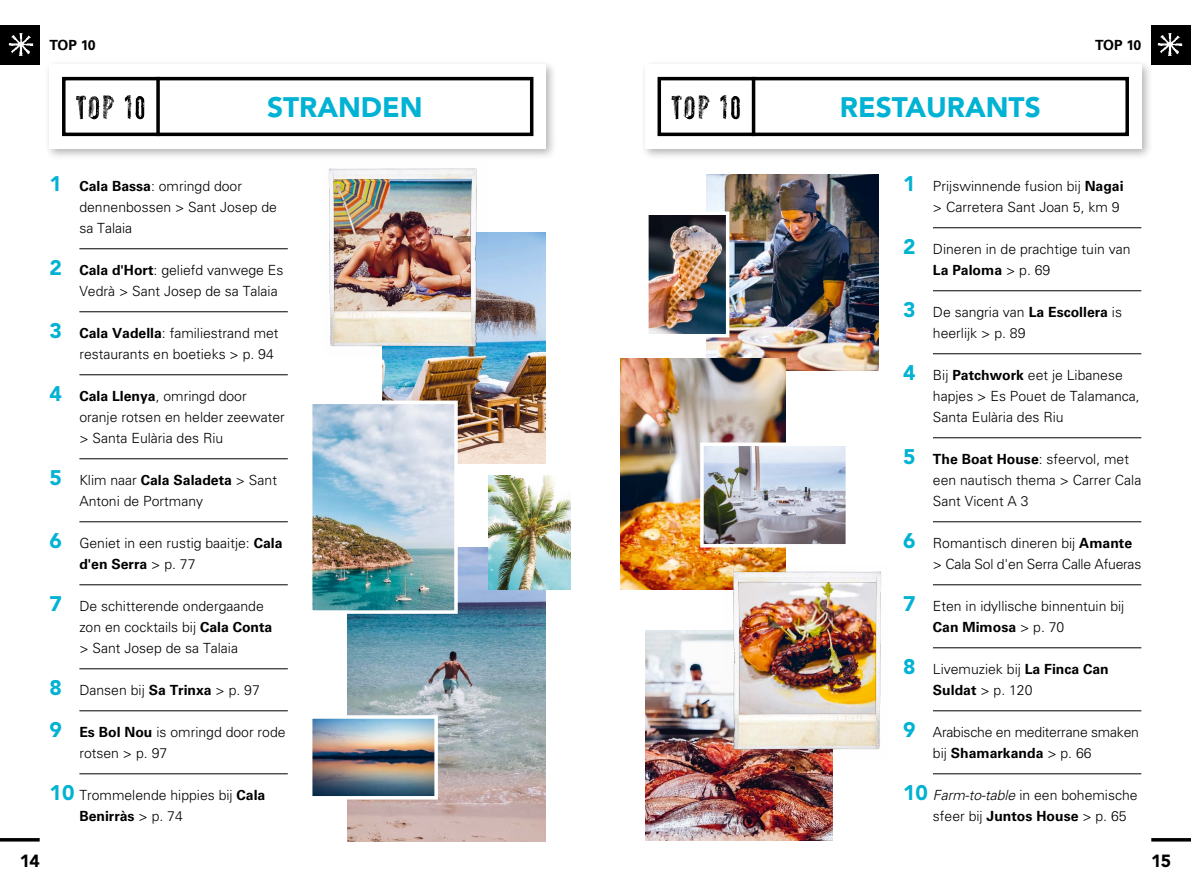
<style>
.page{position:relative;width:1191px;height:893px;background:#fff}
.page>*{position:absolute;margin:0;border:0;box-sizing:border-box;transform-origin:0 0}
.t1{font:900 28px "Avenir LT Std";color:#00b2d3}
.t2{font:900 21px/42px "Avenir LT Std";color:#00b2d3}
.t3{font:900 17.5px "Avenir LT Std";color:#000}
.t4{font:300 14px/21px "Univers LT Std";color:#000}
.t5{font:300 14px/21px "Univers LT Std";letter-spacing:-.02em;color:#000}
.t6{font:700 14px "Univers LT Std";letter-spacing:-.04em;color:#000}
.s1{font-weight:700}
.s2{font-style:italic}
</style>
<div class="page">
<hr style="left:1151px;top:838px;width:40px;height:3px;background:#000">
<div style="left:1151px;top:25px;width:40px;height:39px;background:#000"></div>
<img style="left:1157px;top:33px;width:26px;height:23px">
<hr style="left:0;top:838px;width:40px;height:3px;background:#000">
<div style="left:640px;top:60px;width:513px;height:101px;background:#000;opacity:.3"></div>
<div style="left:645px;top:64px;width:496px;height:84px;background:#fff"></div>
<div style="left:657px;top:77px;width:472px;height:59px;border:4px solid #000"></div>
<hr style="left:752px;top:77px;width:3px;height:59px;background:#000">
<svg style="left:671px;top:95px;width:69px;height:24px"></svg>
<hr style="left:933px;top:227px;width:208px;height:1px;background:#000">
<hr style="left:933px;top:290px;width:208px;height:1px;background:#000">
<hr style="left:933px;top:353px;width:208px;height:1px;background:#000">
<hr style="left:933px;top:437px;width:208px;height:1px;background:#000">
<hr style="left:933px;top:521px;width:208px;height:1px;background:#000">
<hr style="left:933px;top:584px;width:208px;height:1px;background:#000">
<hr style="left:933px;top:647px;width:208px;height:1px;background:#000">
<hr style="left:933px;top:710px;width:208px;height:1px;background:#000">
<hr style="left:933px;top:773px;width:208px;height:1px;background:#000">
<div style="left:45px;top:60px;width:512px;height:101px;background:#000;opacity:.3"></div>
<div style="left:50px;top:64px;width:496px;height:84px;background:#fff"></div>
<div style="left:62px;top:77px;width:471px;height:59px;border:4px solid #000"></div>
<svg style="left:156px;top:77px;width:4px;height:59px"></svg>
<svg style="left:76px;top:95px;width:68px;height:24px"></svg>
<hr style="left:79px;top:248px;width:209px;height:1px;background:#000">
<hr style="left:79px;top:311px;width:209px;height:1px;background:#000">
<hr style="left:79px;top:374px;width:209px;height:1px;background:#000">
<hr style="left:79px;top:458px;width:209px;height:1px;background:#000">
<hr style="left:79px;top:521px;width:209px;height:1px;background:#000">
<hr style="left:79px;top:584px;width:209px;height:1px;background:#000">
<hr style="left:79px;top:668px;width:209px;height:1px;background:#000">
<hr style="left:79px;top:710px;width:209px;height:1px;background:#000">
<hr style="left:79px;top:773px;width:209px;height:1px;background:#000">
<img style="left:382px;top:232px;width:164px;height:231px">
<img style="left:347px;top:547px;width:199px;height:294px">
<img style="left:314px;top:720px;width:119px;height:74px">
<div style="left:309px;top:715px;width:129px;height:84px;border:4px solid #fff"></div>
<img style="left:314px;top:406px;width:139px;height:203px">
<div style="left:309px;top:401px;width:149px;height:213px;border:4px solid #fff"></div>
<img style="left:488px;top:475px;width:82px;height:114px">
<img style="left:328px;top:168px;width:159px;height:188px">
<img style="left:645px;top:630px;width:187px;height:210px">
<img style="left:706px;top:175px;width:172px;height:196px">
<img style="left:620px;top:358px;width:165px;height:231px">
<img style="left:705px;top:447px;width:139px;height:95px">
<div style="left:700px;top:442px;width:149px;height:105px;border:4px solid #fff"></div>
<img style="left:723px;top:565px;width:159px;height:195px">
<img style="left:650px;top:216px;width:74px;height:116px">
<div style="left:645px;top:211px;width:84px;height:126px;border:4px solid #fff"></div>
<div style="left:0;top:25px;width:40px;height:39px;background:#000"></div>
<img style="left:8px;top:33px;width:26px;height:23px">
<p class="t6" style="left:50px;top:37px;width:48px">TOP 10</p>
<h1 class="t1" style="left:267px;top:90px;width:157px">STRANDEN</h1>
<h2 class="t2" style="left:50px;top:162px;width:14px">1</h2>
<p class="t4" style="left:79px;top:175px;width:199px"><span class="s1">Cala Bassa</span>: omringd door dennenbossen &gt; Sant Josep de sa Talaia</p>
<p class="t4" style="left:79px;top:259px;width:206px"><span class="s1">Cala d'Hort</span>: geliefd vanwege Es<br>Vedrà &gt; Sant Josep de sa Talaia</p>
<p class="t4" style="left:79px;top:322px;width:201px"><span class="s1">Cala Vadella</span>: familiestrand met restaurants en boetieks &gt; p. 94</p>
<p class="t4" style="left:79px;top:385px;width:207px"><span class="s1">Cala Llenya</span>, omringd door oranje rotsen en helder zeewater &gt; Santa Eulària des Riu</p>
<p class="t4" style="left:79px;top:469px;width:199px">Klim naar <span class="s1">Cala Saladeta</span> &gt; Sant<br>Antoni de Portmany</p>
<p class="t4" style="left:79px;top:532px;width:205px">Geniet in een rustig baaitje: <span class="s1">Cala d'en Serra</span> &gt; p. 77</p>
<p class="t4" style="left:79px;top:595px;width:194px">De schitterende ondergaande zon en cocktails bij <span class="s1">Cala Conta </span>&gt; Sant Josep de sa Talaia</p>
<p class="t4" style="left:79px;top:679px;width:182px">Dansen bij <span class="s1">Sa Trinxa</span> &gt; p. 97</p>
<p class="t4" style="left:79px;top:721px;width:208px"><span class="s1">Es Bol Nou</span> is omringd door rode rotsen &gt; p. 97</p>
<p class="t4" style="left:79px;top:784px;width:187px">Trommelende hippies bij <span class="s1">Cala<br>Benirràs</span> &gt; p. 74</p>
<h2 class="t2" style="left:50px;top:246px;width:14px">2</h2>
<h2 class="t2" style="left:50px;top:309px;width:14px">3</h2>
<h2 class="t2" style="left:50px;top:372px;width:14px">4</h2>
<h2 class="t2" style="left:50px;top:456px;width:14px">5</h2>
<h2 class="t2" style="left:50px;top:519px;width:14px">6</h2>
<h2 class="t2" style="left:50px;top:582px;width:14px">7</h2>
<h2 class="t2" style="left:50px;top:666px;width:14px">8<br>9</h2>
<h2 class="t2" style="left:50px;top:771px;width:26px">10</h2>
<p class="t3" style="left:20px;top:850px;width:22px">14</p>
<h1 class="t1" style="left:840px;top:90px;width:202px">RESTAURANTS</h1>
<p class="t6" style="left:1095px;top:37px;width:48px">TOP 10</p>
<h2 class="t2" style="left:903px;top:162px;width:14px">1</h2>
<p class="t4" style="left:933px;top:175px;width:192px">Prijswinnende fusion bij <span class="s1">Nagai </span>&gt; Carretera Sant Joan 5, km 9</p>
<p class="t4" style="left:933px;top:238px;width:199px">Dineren in de prachtige tuin van<br><span class="s1">La Paloma</span> &gt; p. 69</p>
<p class="t4" style="left:933px;top:301px;width:191px">De sangria van <span class="s1">La Escollera</span> is heerlijk &gt; p. 89</p>
<p class="t4" style="left:933px;top:364px;width:208px">Bij <span class="s1">Patchwork</span> eet je Libanese hapjes &gt; Es Pouet de Talamanca,<br>Santa Eulària des Riu</p>
<p class="t4" style="left:933px;top:448px;width:210px"><span class="s1">The Boat House</span>: sfeervol, met een nautisch thema &gt; Carrer Cala<br>Sant Vicent A 3</p>
<p class="t5" style="left:933px;top:532px;width:210px">Romantisch dineren bij <span class="s1">Amante </span>&gt; Cala Sol d'en Serra Calle Afueras</p>
<p class="t4" style="left:933px;top:595px;width:193px">Eten in idyllische binnentuin bij<br><span class="s1">Can Mimosa</span> &gt; p. 70</p>
<p class="t4" style="left:933px;top:658px;width:177px">Livemuziek bij <span class="s1">La Finca Can<br>Suldat</span> &gt; p. 120</p>
<p class="t4" style="left:933px;top:721px;width:208px">Arabische en mediterrane smaken bij <span class="s1">Shamarkanda</span> &gt; p. 66</p>
<p class="t4" style="left:933px;top:784px;width:206px"><span class="s2">Farm-to-table</span> in een bohemische sfeer bij <span class="s1">Juntos House</span> &gt; p. 65</p>
<h2 class="t2" style="left:903px;top:225px;width:14px">2</h2>
<h2 class="t2" style="left:903px;top:288px;width:14px">3</h2>
<h2 class="t2" style="left:903px;top:351px;width:14px">4</h2>
<h2 class="t2" style="left:903px;top:435px;width:14px">5</h2>
<h2 class="t2" style="left:903px;top:519px;width:14px">6</h2>
<h2 class="t2" style="left:903px;top:582px;width:14px">7</h2>
<h2 class="t2" style="left:903px;top:645px;width:14px">8</h2>
<h2 class="t2" style="left:903px;top:708px;width:14px">9</h2>
<h2 class="t2" style="left:903px;top:771px;width:26px">10</h2>
<p class="t3" style="left:1151px;top:850px;width:22px">15</p>
</div>
